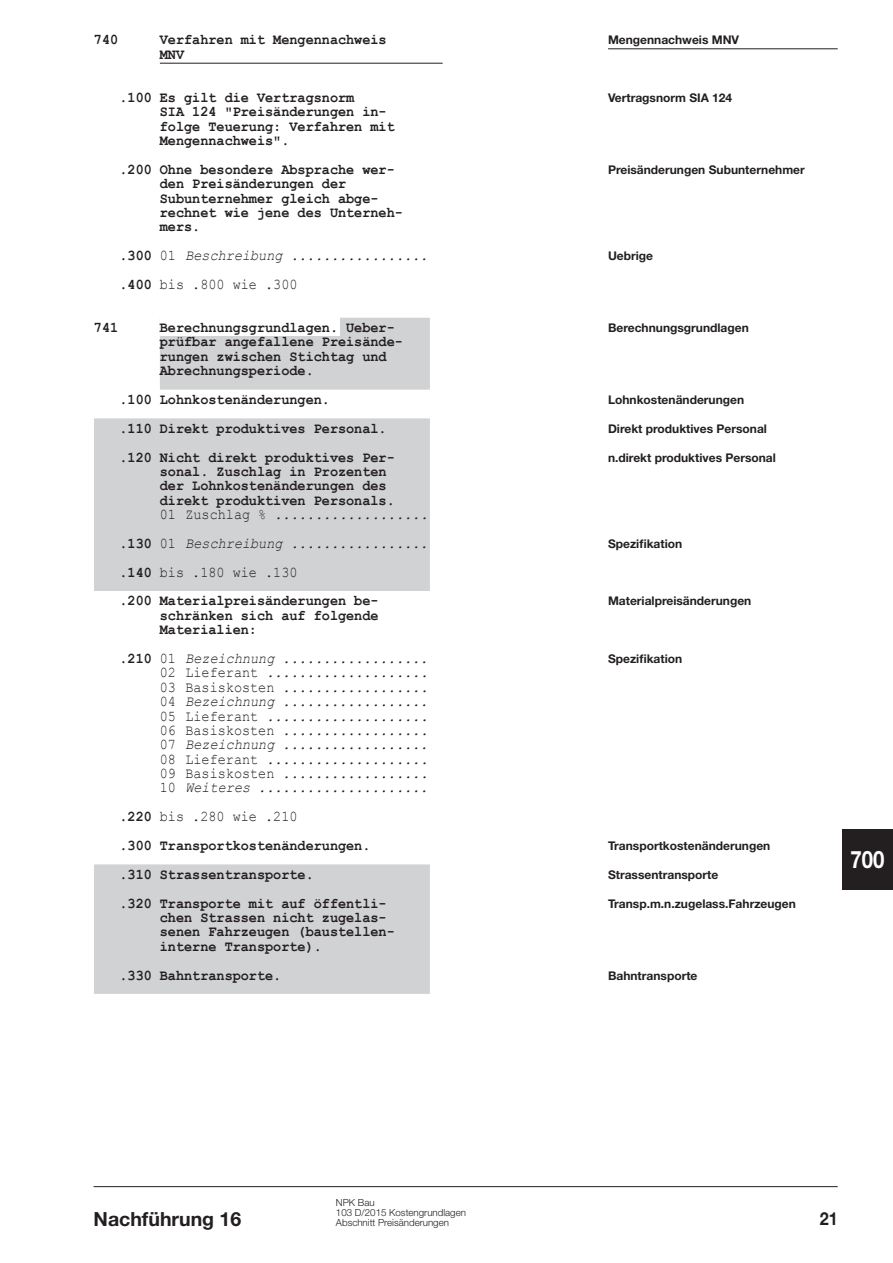
<style>
.page{position:relative;width:893px;height:1263px;background:#fff}
.page>*{position:absolute;margin:0;border:0;box-sizing:border-box;transform-origin:0 0}
.t1{font:700 24px "Helvetica Neue LT Pro";color:#fff;scale:.85 1}
.t2{font:700 19.5px "Helvetica Neue";color:#231f20}
.t3{font:700 18px "Helvetica Neue LT Pro";color:#231f20;scale:.9 1}
.t4{font:700 15px/14.4px "Courier New";color:#231f20;scale:.9 1}
.t5{font:italic 15px/14.4px "Courier New";color:#231f20;scale:.9 1}
.t6{font:700 12px "Helvetica Neue LT Pro";color:#231f20}
.t7{font:300 9.75px/9.8px "Helvetica Neue LT Pro";color:#231f20}
.s1{font-weight:700;font-style:normal}
.s2{font-style:normal}
.s3{font-weight:400}
.s4{font-weight:400;font-style:italic}
</style>
<div class="page">
<hr style="left:94px;top:1186px;width:744px;height:1px;background:#231f20">
<div style="left:842px;top:829px;width:51px;height:61px;background:#231f20"></div>
<hr style="left:160px;top:63px;width:283px;height:1px;background:#231f20">
<svg style="left:94px;top:318px;width:336px;height:273px;fill:#d1d2d4"></svg>
<div style="left:94px;top:864px;width:336px;height:130px;background:#d1d2d4"></div>
<hr style="left:608px;top:49px;width:230px;height:1px;background:#231f20">
<div style="left:160px;top:316px;width:180px;height:20px;background:#fff"></div>
<p class="t4" style="left:94px;top:32px;width:29px">740</p>
<p class="t4" style="left:160px;top:32px;width:254px">Verfahren mit Mengennachweis<br>MNV</p>
<p class="t4" style="left:160px;top:90px;width:263px;text-indent:-40px">.100 Es gilt die Vertragsnorm<br>SIA 124 "Preisänderungen in&shy;folge Teuerung: Verfahren mit<br>Mengennachweis".</p>
<p class="t4" style="left:160px;top:161px;width:272px;text-indent:-40px">.200 Ohne besondere Absprache wer&shy;den Preisänderungen der<br>Subunternehmer gleich abge&shy;rechnet wie jene des Unterneh&shy;mers.</p>
<p class="t5" style="left:119px;top:240px;width:345px;line-height:28.8px"><span class="s1">.300</span> <span class="s2">01</span> Beschreibung ................. <span class="s1">.400</span> <span class="s2">bis .800 wie .300</span></p>
<p class="t4" style="left:94px;top:320px;width:29px">741</p>
<p class="t4" style="left:160px;top:320px;width:272px;text-indent:186px">Ueber&shy;prüfbar angefallene Preisände&shy;rungen zwischen Stichtag und<br>Abrechnungsperiode.</p>
<p class="t4" style="left:119px;top:384px;width:307px;line-height:28.8px">.100 Lohnkostenänderungen.<br>.110 Direkt produktives Personal. .120 Nicht direkt produktives Per-</p>
<p class="t4" style="left:160px;top:464px;width:300px">sonal. Zuschlag in Prozenten<br>der Lohnkostenänderungen des direkt produktiven Personals.<br><span class="s3">01 Zuschlag %</span> <span class="s4">...................</span></p>
<p class="t4" style="left:119px;top:528px;width:345px;line-height:28.8px">.130 <span class="s3">01</span> <span class="s4">Beschreibung ................. </span>.140 <span class="s3">bis .180 wie .130<br></span>.200 Materialpreisänderungen be-</p>
<p class="t4" style="left:160px;top:607px;width:245px">schränken sich auf folgende<br>Materialien:</p>
<p class="t5" style="left:160px;top:650px;width:300px;text-align:justify;text-indent:-40px"><span class="s1">.210</span> <span class="s2">01</span> Bezeichnung ..................<br><span class="s2">02 Lieferant</span> ....................<br><span class="s2">03 Basiskosten</span> ..................<br><span class="s2">04</span> Bezeichnung ..................<br><span class="s2">05 Lieferant</span> ....................<br><span class="s2">06 Basiskosten</span> ..................<br><span class="s2">07</span> Bezeichnung ..................<br><span class="s2">08 Lieferant</span> ....................<br><span class="s2">09 Basiskosten</span> ..................<br><span class="s2">10</span> Weiteres .....................</p>
<p class="t4" style="left:119px;top:802px;width:298px;line-height:28.8px">.220 <span class="s3">bis .280 wie .210<br></span>.300 Transportkostenänderungen. .310 Strassentransporte.<br>.320 Transporte mit auf öffentli-</p>
<p class="t4" style="left:160px;top:909px;width:263px">chen Strassen nicht zugelas&shy;senen Fahrzeugen (baustellen&shy;interne Transporte).</p>
<p class="t4" style="left:119px;top:967px;width:181px">.330 Bahntransporte.</p>
<p class="t4" style="left:160px;top:320px;width:200px">Berechnungsgrundlagen.</p>
<p class="t6" style="left:608px;top:33px;width:133px">Mengennachweis MNV</p>
<p class="t6" style="left:608px;top:90px;width:126px">Vertragsnorm SIA 124</p>
<p class="t6" style="left:608px;top:162px;width:198px">Preisänderungen Subunternehmer</p>
<p class="t6" style="left:608px;top:248px;width:47px">Uebrige</p>
<p class="t6" style="left:608px;top:320px;width:142px">Berechnungsgrundlagen</p>
<p class="t6" style="left:608px;top:392px;width:138px">Lohnkostenänderungen</p>
<p class="t6" style="left:608px;top:421px;width:160px">Direkt produktives Personal</p>
<p class="t6" style="left:608px;top:450px;width:169px">n.direkt produktives Personal</p>
<p class="t6" style="left:608px;top:536px;width:76px">Spezifikation</p>
<p class="t6" style="left:608px;top:594px;width:145px">Materialpreisänderungen</p>
<p class="t6" style="left:608px;top:651px;width:76px">Spezifikation</p>
<p class="t6" style="left:608px;top:838px;width:164px">Transportkostenänderungen</p>
<p class="t6" style="left:608px;top:867px;width:112px">Strassentransporte</p>
<p class="t6" style="left:608px;top:896px;width:189px">Transp.m.n.zugelass.Fahrzeugen</p>
<p class="t6" style="left:608px;top:968px;width:91px">Bahntransporte</p>
<h1 class="t1" style="left:850px;top:844px;width:42px">700</h1>
<h2 class="t2" style="left:94px;top:1206px;width:149px">Nachführung 16</h2>
<p class="t7" style="left:336px;top:1197px;width:132px">NPK Bau<br>103 D/2015 Kostengrundlagen<br>Abschnitt Preisänderungen</p>
<p class="t3" style="left:820px;top:1207px;width:22px">21</p>
</div>
